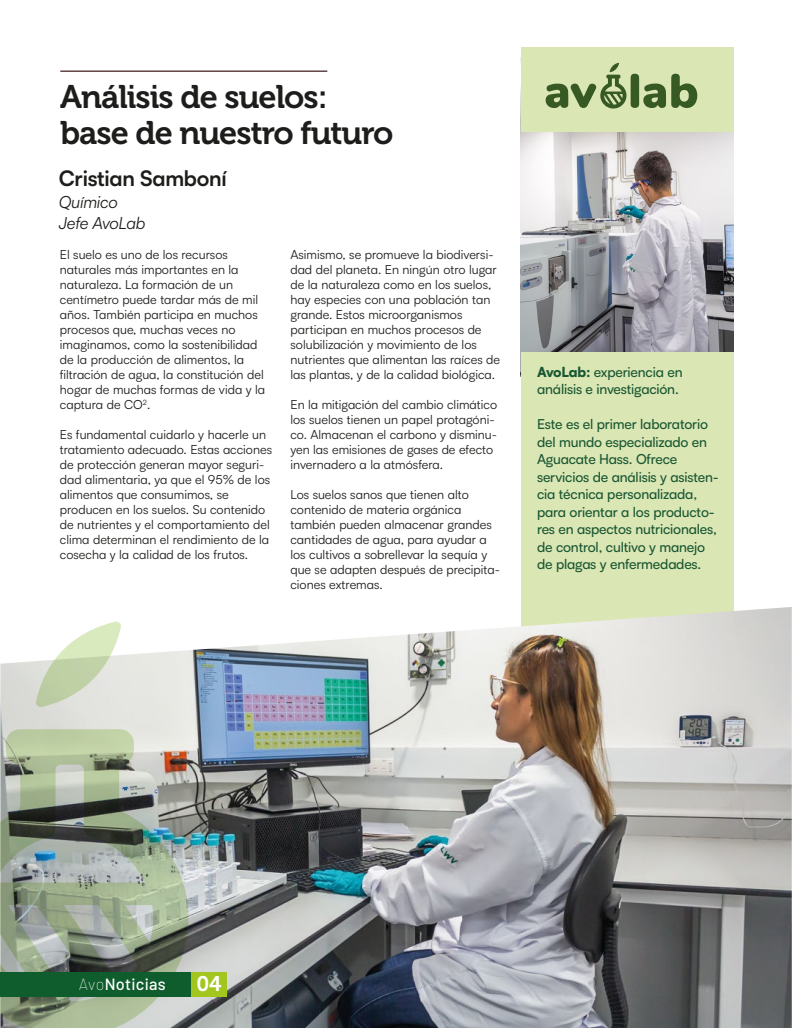
<style>
.page{position:relative;width:798px;height:1028px;background:#fff}
.page>*{position:absolute;margin:0;border:0;box-sizing:border-box;transform-origin:0 0}
.t1{font:32.5px/36.2px "Museo 700";letter-spacing:-.03em;color:#1d1d1b}
.t2{font:700 21.25px "Satoshi";letter-spacing:-.015em;color:#1d1d1b}
.t3{font:21px "Museo 700";color:#fff}
.t4{font:italic 16.75px/21.8px "Satoshi";letter-spacing:-.015em;color:#1d1d1b}
.t5{font:500 16.25px "Barlow";letter-spacing:.02em;color:#fff}
.t6{font:500 13.75px/17.5px "Satoshi";letter-spacing:-.015em;color:#1a5733}
.t7{font:12.5px/15px "Satoshi";color:#1d1d1b}
.s1{font-weight:900}
.s2{font-weight:100}
</style>
<div class="page">
<img style="left:520px;top:132px;width:213px;height:221px">
<div style="left:520px;top:353px;width:213px;height:295px;background:#dae6b4"></div>
<div style="left:520px;top:48px;width:213px;height:84px;background:#dae6b4"></div>
<svg style="left:609px;top:63px;width:10px;height:9px"></svg>
<svg style="left:671px;top:73px;width:26px;height:35px"></svg>
<svg style="left:545px;top:74px;width:120px;height:35px"></svg>
<hr style="left:60px;top:71px;width:267px;height:1px;background:#402020">
<img style="left:0;top:607px;width:791px;height:421px">
<svg style="left:0;top:729px;width:188px;height:299px;background:#97a290"></svg>
<svg style="left:35px;top:621px;width:86px;height:86px"></svg>
<div style="left:0;top:972px;width:191px;height:24px;background:#0f5c2c"></div>
<div style="left:191px;top:972px;width:35px;height:24px;background:#a2c61e"></div>
<h1 class="t1" style="left:60px;top:79px;width:334px">Análisis de suelos: base de nuestro futuro</h1>
<h2 class="t2" style="left:59px;top:163px;width:169px">Cristian Samboní</h2>
<h3 class="t4" style="left:59px;top:190px;width:88px">Químico<br>Jefe AvoLab</h3>
<p class="t7" style="left:60px;top:247px;width:207px">El suelo es uno de los recursos naturales más importantes en la naturaleza. La formación de un centímetro puede tardar más de mil años. También participa en muchos procesos que, muchas veces no imaginamos, como la sostenibilidad de la producción de alimentos, la filtración de agua, la constitución del hogar de muchas formas de vida y la captura de CO<sup>2</sup>.</p>
<p class="t7" style="left:60px;top:427px;width:214px">Es fundamental cuidarlo y hacerle un tratamiento adecuado. Estas acciones de protección generan mayor seguri&shy;dad alimentaria, ya que el 95% de los alimentos que consumimos, se producen en los suelos. Su contenido de nutrientes y el comportamiento del clima determinan el rendimiento de la cosecha y la calidad de los frutos.</p>
<p class="t7" style="left:290px;top:247px;width:211px">Asimismo, se promueve la biodiversi&shy;dad del planeta. En ningún otro lugar de la naturaleza como en los suelos, hay especies con una población tan grande. Estos microorganismos participan en muchos procesos de solubilización y movimiento de los nutrientes que alimentan las raíces de las plantas, y de la calidad biológica.</p>
<p class="t7" style="left:290px;top:397px;width:208px">En la mitigación del cambio climático los suelos tienen un papel protagóni&shy;co. Almacenan el carbono y disminu&shy;yen las emisiones de gases de efecto invernadero a la atmósfera.</p>
<p class="t7" style="left:290px;top:487px;width:211px">Los suelos sanos que tienen alto contenido de materia orgánica también pueden almacenar grandes cantidades de agua, para ayudar a los cultivos a sobrellevar la sequía y que se adapten después de precipita&shy;ciones extremas.</p>
<p class="t6" style="left:537px;top:362px;width:147px"><span class="s1">AvoLab:</span> experiencia en análisis e investigación.</p>
<p class="t6" style="left:537px;top:414px;width:183px">Este es el primer laboratorio del mundo especializado en<br>Aguacate Hass. Ofrece servicios de análisis y asisten&shy;cia técnica personalizada, para orientar a los producto&shy;res en aspectos nutricionales, de control, cultivo y manejo de plagas y enfermedades.</p>
<h3 class="t5" style="left:79px;top:973px;width:88px"><span class="s2">Avo</span>Noticias</h3>
<h3 class="t3" style="left:196px;top:972px;width:27px">04</h3>
</div>
